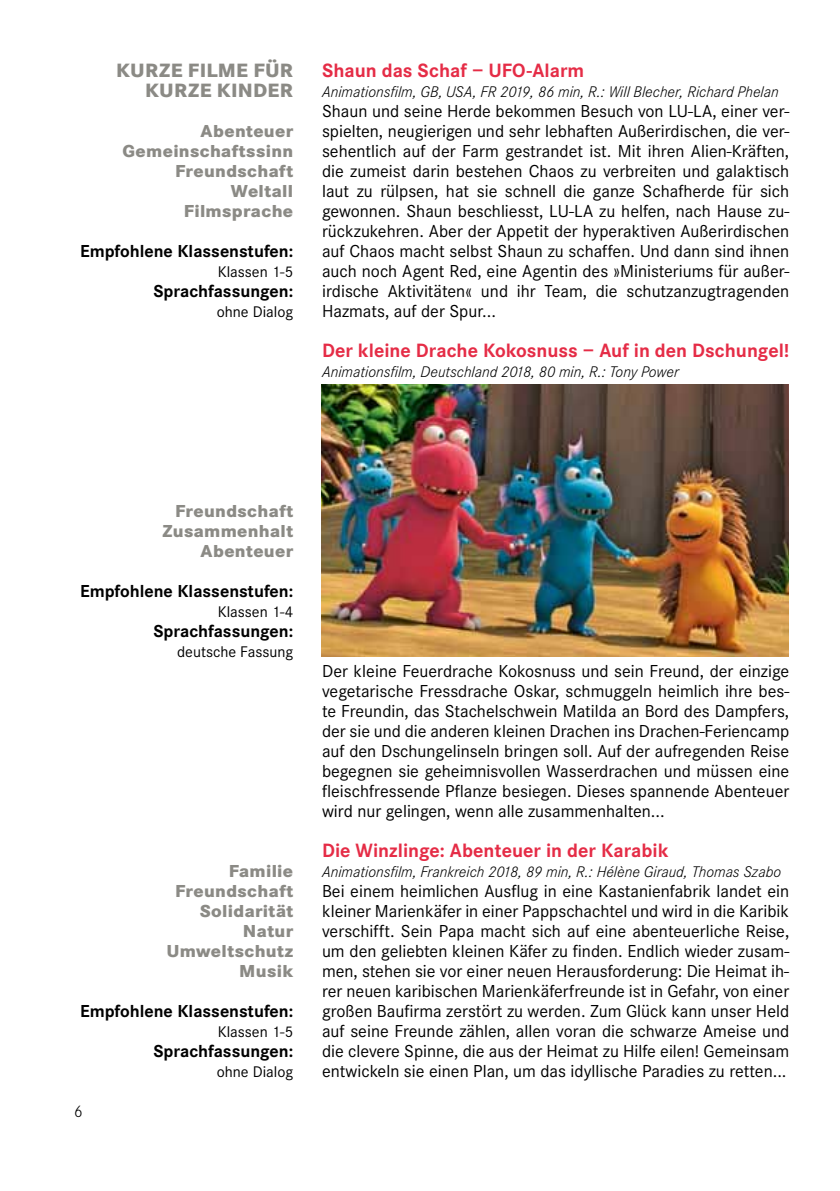
<style>
.page{position:relative;width:840px;height:1191px;background:#fff}
.page>*{position:absolute;margin:0;border:0;box-sizing:border-box;transform-origin:0 0}
.t1{font:700 20px "Corporate S";color:#e52c46}
.t2{font:800 20px/20px "Corporate S";letter-spacing:.02em;color:#8b8a85}
.t3{font:18px/20px "Corporate S";color:#000;text-align:justify}
.t4{font:800 18px/20px "Corporate S";letter-spacing:.02em;color:#8b8a85;text-align:right}
.t5{font:700 18px "Corporate S";color:#000}
.t6{font:300 17px "Corporate S";color:#000}
.t7{font:italic 300 16px "Corporate S";color:#000}
.t8{font:16px "Corporate S";color:#000}
</style>
<div class="page">
<img style="left:321px;top:385px;width:466px;height:272px">
<p class="t2" style="left:145px;top:60px;width:144px;text-indent:108px">für kurze Kin der</p>
<p class="t2" style="left:116px;top:60px;width:96px">Kurze Filme</p>
<p class="t4" style="left:122px;top:121px;width:172px">Abenteuer<br>Gemeinschaftssinn<br>Freundschaft<br>Weltall<br>Filmsprache</p>
<p class="t5" style="left:80px;top:240px;width:214px">Empfohlene Klassenstufen:</p>
<p class="t8" style="left:218px;top:263px;width:77px">Klassen 1-5</p>
<p class="t5" style="left:153px;top:280px;width:141px">Sprachfassungen:</p>
<p class="t8" style="left:216px;top:303px;width:78px">ohne Dialog</p>
<p class="t1" style="left:322px;top:59px;width:264px">Shaun das Schaf – UFO-Alarm</p>
<p class="t7" style="left:322px;top:82px;width:458px">Animationsfilm, GB, USA, FR 2019, 86 min, R.: Will Blecher, Richard Phelan</p>
<p class="t3" style="left:322px;top:101px;width:468px">Shaun und seine Herde bekommen Besuch von LU-LA, einer ver&shy;spielten, neugierigen und sehr lebhaften Außerirdischen, die ver&shy;sehentlich auf der Farm gestrandet ist. Mit ihren Alien-Kräften, die zumeist darin bestehen Chaos zu verbreiten und galaktisch laut zu rülpsen, hat sie schnell die ganze Schafherde für sich gewonnen. Shaun beschliesst, LU-LA zu helfen, nach Hause zu&shy;rückzukehren. Aber der Appetit der hyperaktiven Außerirdischen auf Chaos macht selbst Shaun zu schaffen. Und dann sind ihnen auch noch Agent Red, eine Agentin des »Ministeriums für außer&shy;irdische Aktivitäten« und ihr Team, die schutzanzugtragenden Hazmats, auf der Spur...</p>
<p class="t1" style="left:322px;top:339px;width:468px">Der kleine Drache Kokosnuss – Auf in den Dschungel!</p>
<p class="t7" style="left:322px;top:362px;width:358px">Animationsfilm, Deutschland 2018, 80 min, R.: Tony Power</p>
<p class="t4" style="left:162px;top:501px;width:132px">Freundschaft<br>Zusammenhalt<br>Abenteuer</p>
<p class="t5" style="left:80px;top:580px;width:214px">Empfohlene Klassenstufen:</p>
<p class="t8" style="left:218px;top:603px;width:77px">Klassen 1-4</p>
<p class="t5" style="left:153px;top:620px;width:141px">Sprachfassungen:</p>
<p class="t8" style="left:177px;top:643px;width:117px">deutsche Fassung</p>
<p class="t4" style="left:166px;top:861px;width:128px">Familie<br>Freundschaft<br>Solidarität<br>Natur<br>Umweltschutz<br>Musik</p>
<p class="t5" style="left:80px;top:1000px;width:214px">Empfohlene Klassenstufen:</p>
<p class="t8" style="left:218px;top:1023px;width:77px">Klassen 1-5</p>
<p class="t5" style="left:153px;top:1040px;width:141px">Sprachfassungen:</p>
<p class="t8" style="left:216px;top:1063px;width:78px">ohne Dialog</p>
<p class="t6" style="left:74px;top:1102px;width:10px">6</p>
<p class="t3" style="left:322px;top:661px;width:468px">Der kleine Feuerdrache Kokosnuss und sein Freund, der einzige vegetarische Fressdrache Oskar, schmuggeln heimlich ihre bes&shy;te Freundin, das Stachelschwein Matilda an Bord des Dampfers, der sie und die anderen kleinen Drachen ins Drachen-Feriencamp auf den Dschungelinseln bringen soll. Auf der aufregenden Reise begegnen sie geheimnisvollen Wasserdrachen und müssen eine fleischfressende Pflanze besiegen. Dieses spannende Abenteuer wird nur gelingen, wenn alle zusammenhalten...</p>
<p class="t1" style="left:322px;top:839px;width:347px">Die Winzlinge: Abenteuer in der Karabik</p>
<p class="t7" style="left:322px;top:862px;width:460px">Animationsfilm, Frankreich 2018, 89 min, R.: Hélène Giraud, Thomas Szabo</p>
<p class="t3" style="left:322px;top:881px;width:468px">Bei einem heimlichen Ausflug in eine Kastanienfabrik landet ein kleiner Marienkäfer in einer Pappschachtel und wird in die Karibik verschifft. Sein Papa macht sich auf eine abenteuerliche Reise, um den geliebten kleinen Käfer zu finden. Endlich wieder zusam&shy;men, stehen sie vor einer neuen Herausforderung: Die Heimat ih&shy;rer neuen karibischen Marienkäferfreunde ist in Gefahr, von einer großen Baufirma zerstört zu werden. Zum Glück kann unser Held auf seine Freunde zählen, allen voran die schwarze Ameise und die clevere Spinne, die aus der Heimat zu Hilfe eilen! Gemeinsam entwickeln sie einen Plan, um das idyllische Paradies zu retten...</p>
</div>
